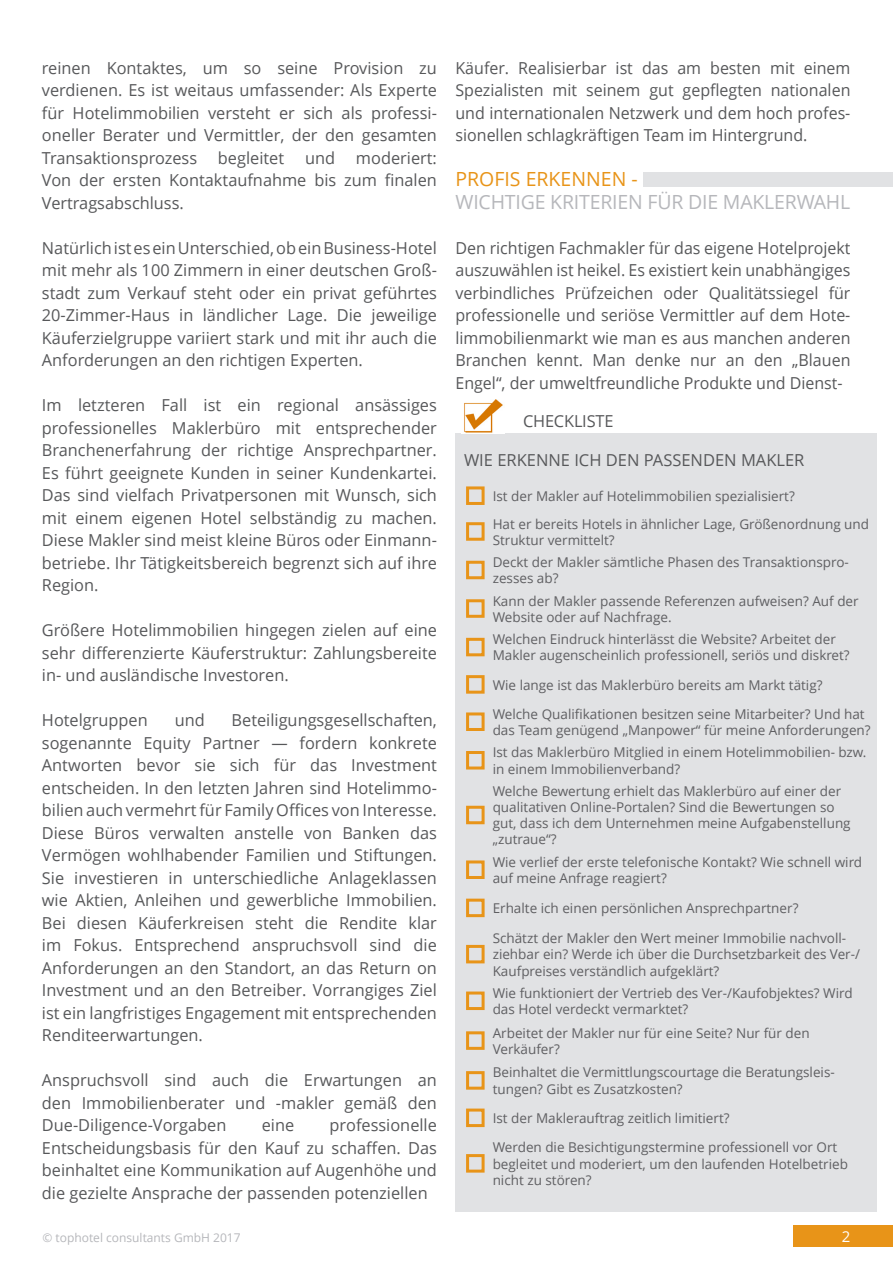
<style>
.page{position:relative;width:893px;height:1263px;background:#fff}
.page>*{position:absolute;margin:0;border:0;box-sizing:border-box;transform-origin:0 0}
.t1{font:19.5px "Open Sans";letter-spacing:-.01em;color:#b6b7bb}
.t2{font:19.5px "Open Sans";color:#e89418}
.t3{font:16.5px/22.5px "Open Sans";color:#57585a;text-align:justify}
.t4{font:15px "Open Sans";color:#fff}
.t5{font:13.5px/16.2px "Open Sans";color:#5f5f62}
.t6{font:12px "Open Sans";color:#b6b7bb}
</style>
<div class="page">
<div style="left:793px;top:1226px;width:100px;height:21px;background:#e89418"></div>
<div style="left:455px;top:434px;width:422px;height:778px;background:#e1e2e4"></div>
<div style="left:466px;top:486px;width:19px;height:19px;border:3px solid #e89418"></div>
<div style="left:466px;top:522px;width:19px;height:19px;border:3px solid #e89418"></div>
<div style="left:466px;top:561px;width:19px;height:18px;border:3px solid #e89418"></div>
<div style="left:466px;top:599px;width:19px;height:19px;border:3px solid #e89418"></div>
<div style="left:466px;top:638px;width:19px;height:18px;border:3px solid #e89418"></div>
<div style="left:466px;top:675px;width:19px;height:19px;border:3px solid #e89418"></div>
<div style="left:466px;top:712px;width:19px;height:19px;border:3px solid #e89418"></div>
<div style="left:466px;top:751px;width:19px;height:18px;border:3px solid #e89418"></div>
<div style="left:466px;top:806px;width:19px;height:18px;border:3px solid #e89418"></div>
<div style="left:466px;top:860px;width:19px;height:19px;border:3px solid #e89418"></div>
<div style="left:466px;top:899px;width:19px;height:18px;border:3px solid #e89418"></div>
<div style="left:466px;top:945px;width:19px;height:18px;border:3px solid #e89418"></div>
<div style="left:466px;top:991px;width:19px;height:19px;border:3px solid #e89418"></div>
<div style="left:466px;top:1031px;width:19px;height:19px;border:3px solid #e89418"></div>
<div style="left:466px;top:1071px;width:19px;height:19px;border:3px solid #e89418"></div>
<div style="left:466px;top:1108px;width:19px;height:19px;border:3px solid #e89418"></div>
<div style="left:466px;top:1154px;width:19px;height:18px;border:3px solid #e89418"></div>
<div style="left:644px;top:172px;width:249px;height:15px;background:#e1e2e4"></div>
<img style="left:464px;top:400px;width:39px;height:33px">
<p class="t3" style="left:42px;top:56px;width:396px">reinen Kontaktes, um so seine Provision zu verdienen. Es ist weitaus umfassender: Als Experte für Hotelimmobilien versteht er sich als professi&shy;oneller Berater und Vermittler, der den gesamten Transaktionsprozess</p>
<p class="t3" style="left:42px;top:146px;width:396px;text-indent:314px">moderiert:<br>Von der ersten Kontaktaufnahme bis zum finalen Vertragsabschluss.</p>
<p class="t3" style="left:42px;top:236px;width:396px">Natürlich ist es ein Unterschied, ob ein Business-Hotel mit mehr als 100 Zimmern in einer deutschen Groß&shy;stadt zum Verkauf steht oder ein privat geführtes 20-Zimmer-Haus in ländlicher Lage. Die jeweilige Käuferzielgruppe variiert stark und mit ihr auch die Anforderungen an den richtigen Experten.</p>
<p class="t3" style="left:42px;top:393px;width:396px">Im letzteren Fall ist ein regional ansässiges professionelles Maklerbüro mit entsprechender Branchenerfahrung der richtige Ansprechpartner.<br>Es führt geeignete Kunden in seiner Kundenkartei.<br>Das sind vielfach Privatpersonen mit Wunsch, sich mit einem eigenen Hotel selbständig zu machen.<br>Diese Makler sind meist kleine Büros oder Einmann&shy;betriebe. Ihr Tätigkeitsbereich begrenzt sich auf ihre Region.</p>
<p class="t3" style="left:42px;top:618px;width:397px">Größere Hotelimmobilien hingegen zielen auf eine sehr differenzierte Käuferstruktur: Zahlungsbereite in- und ausländische Investoren.</p>
<p class="t3" style="left:42px;top:708px;width:107px">Hotelgruppen</p>
<p class="t3" style="left:175px;top:708px;width:32px">und</p>
<p class="t3" style="left:218px;top:146px;width:68px">begleitet</p>
<p class="t3" style="left:305px;top:146px;width:32px">und</p>
<p class="t3" style="left:42px;top:708px;width:397px;text-indent:190px">Beteiligungsgesellschaften, sogenannte Equity Partner — fordern konkrete Antworten bevor sie sich für das Investment entscheiden. In den letzten Jahren sind Hotelimmo&shy;bilien auch vermehrt für Family Offices von Interesse.<br>Diese Büros verwalten anstelle von Banken das Vermögen wohlhabender Familien und Stiftungen.<br>Sie investieren in unterschiedliche Anlageklassen wie Aktien, Anleihen und gewerbliche Immobilien.<br>Bei diesen Käuferkreisen steht die Rendite klar im Fokus. Entsprechend anspruchsvoll sind die Anforderungen an den Standort, an das Return on Investment und an den Betreiber. Vorrangiges Ziel ist ein langfristiges Engagement mit entsprechenden Renditeerwartungen.</p>
<p class="t3" style="left:42px;top:1068px;width:396px">Anspruchsvoll sind auch die Erwartungen an den Immobilienberater und -makler gemäß den Due-Diligence-Vorgaben</p>
<p class="t3" style="left:42px;top:1113px;width:397px;text-indent:288px">professionelle Entscheidungsbasis für den Kauf zu schaffen. Das beinhaltet eine Kommunikation auf Augenhöhe und die gezielte Ansprache der passenden potenziellen</p>
<p class="t3" style="left:262px;top:1113px;width:34px">eine</p>
<p class="t6" style="left:43px;top:1230px;width:200px">© tophotel consultants GmbH 2017</p>
<p class="t3" style="left:455px;top:56px;width:396px">Käufer. Realisierbar ist das am besten mit einem Spezialisten mit seinem gut gepflegten nationalen und internationalen Netzwerk und dem hoch profes&shy;sionellen schlagkräftigen Team im Hintergrund.</p>
<p class="t2" style="left:455px;top:166px;width:184px">PROFIS ERKENNEN -</p>
<p class="t1" style="left:455px;top:188px;width:396px">WICHTIGE KRITERIEN FÜR DIE MAKLERWAHL</p>
<p class="t3" style="left:455px;top:236px;width:396px">Den richtigen Fachmakler für das eigene Hotelprojekt auszuwählen ist heikel. Es existiert kein unabhängiges verbindliches Prüfzeichen oder Qualitätssiegel für professionelle und seriöse Vermittler auf dem Hote&shy;limmobilienmarkt wie man es aus manchen anderen Branchen kennt. Man denke nur an den „Blauen Engel“, der umweltfreundliche Produkte und Dienst-</p>
<p class="t3" style="left:523px;top:409px;width:92px">CHECKLISTE</p>
<p class="t3" style="left:464px;top:448px;width:342px">WIE ERKENNE ICH DEN PASSENDEN MAKLER</p>
<p class="t5" style="left:493px;top:482px;width:378px;line-height:27.6px">Ist der Makler auf Hotelimmobilien spezialisiert?<br>Hat er bereits Hotels in ähnlicher Lage, Größenordnung und</p>
<p class="t5" style="left:493px;top:528px;width:358px;line-height:22.4px">Struktur vermittelt?<br>Deckt der Makler sämtliche Phasen des Transaktionspro-</p>
<p class="t5" style="left:493px;top:567px;width:368px;line-height:22.4px">zesses ab?<br>Kann der Makler passende Referenzen aufweisen? Auf der</p>
<p class="t5" style="left:493px;top:605px;width:345px;line-height:22.4px">Website oder auf Nachfrage.<br>Welchen Eindruck hinterlässt die Website? Arbeitet der</p>
<p class="t5" style="left:493px;top:640px;width:373px;line-height:29.2px">Makler augenscheinlich professionell, seriös und diskret?<br>Wie lange ist das Maklerbüro bereits am Markt tätig?<br>Welche Qualifikationen besitzen seine Mitarbeiter? Und hat</p>
<p class="t5" style="left:493px;top:718px;width:379px;line-height:22.4px">das Team genügend „Manpower“ für meine Anforderungen?<br>Ist das Maklerbüro Mitglied in einem Hotelimmobilien- bzw.</p>
<p class="t5" style="left:493px;top:757px;width:350px;line-height:22.4px">in einem Immobilienverband?<br>Welche Bewertung erhielt das Maklerbüro auf einer der</p>
<p class="t5" style="left:493px;top:799px;width:359px">qualitativen Online-Portalen? Sind die Bewertungen so gut, dass ich dem Unternehmen meine Aufgabenstellung „zutraue“?</p>
<p class="t5" style="left:493px;top:853px;width:371px">Wie verlief der erste telefonische Kontakt? Wie schnell wird auf meine Anfrage reagiert?</p>
<p class="t5" style="left:493px;top:900px;width:307px">Erhalte ich einen persönlichen Ansprechpartner?</p>
<p class="t5" style="left:493px;top:930px;width:369px">Schätzt der Makler den Wert meiner Immobilie nachvoll&shy;ziehbar ein? Werde ich über die Durchsetzbarkeit des Ver-/<br>Kaufpreises verständlich aufgeklärt?</p>
<p class="t5" style="left:493px;top:984px;width:361px">Wie funktioniert der Vertrieb des Ver-/Kaufobjektes? Wird das Hotel verdeckt vermarktet?</p>
<p class="t5" style="left:493px;top:1024px;width:318px">Arbeitet der Makler nur für eine Seite? Nur für den<br>Verkäufer?</p>
<p class="t5" style="left:493px;top:1064px;width:344px">Beinhaltet die Vermittlungscourtage die Beratungsleis&shy;tungen? Gibt es Zusatzkosten?</p>
<p class="t5" style="left:493px;top:1103px;width:346px;line-height:29.2px">Ist der Maklerauftrag zeitlich limitiert?<br>Werden die Besichtigungstermine professionell vor Ort</p>
<p class="t5" style="left:493px;top:1155px;width:357px">begleitet und moderiert, um den laufenden Hotelbetrieb nicht zu stören?</p>
<p class="t4" style="left:842px;top:1226px;width:10px">2</p>
</div>
